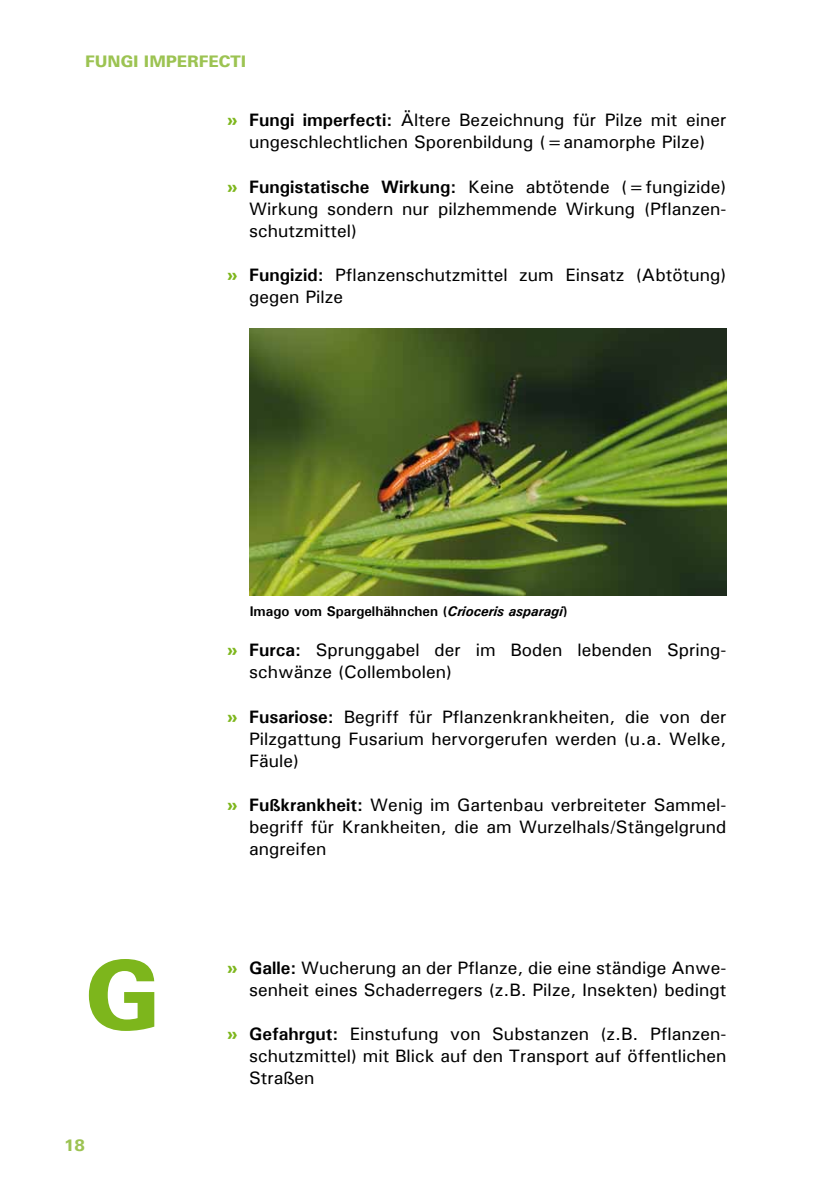
<style>
.page{position:relative;width:840px;height:1191px;background:#fff}
.page>*{position:absolute;margin:0;border:0;box-sizing:border-box;transform-origin:0 0}
.t1{font:800 96px "Linotype Univers 730";color:#7db61c}
.t2{font:18px/22px "Univers";color:#000;text-align:justify}
.t3{font:800 16px "Linotype Univers 730";color:#9cc352}
.t4{font:700 14px "Univers";color:#000}
.s1{font-family:"Linotype Univers 730";font-weight:800;color:#7db61c}
.s2{font-weight:700}
.s3{font-style:italic}
</style>
<div class="page">
<img style="left:249px;top:329px;width:477px;height:266px">
<p class="t3" style="left:85px;top:51px;width:162px">FUNGI IMPERFECTI</p>
<p class="t2" style="left:227px;top:108px;width:500px;text-align:center"><span class="s1">»</span> <span class="s2">Fungi imperfecti:</span> Ältere Bezeichnung für Pilze mit einer ungeschlechtlichen Sporenbildung (=anamorphe Pilze)</p>
<p class="t2" style="left:249px;top:175px;width:478px;text-indent:-22px"><span class="s1">»</span> <span class="s2">Fungistatische Wirkung:</span> Keine abtötende (=fungizide)<br>Wirkung sondern nur pilzhemmende Wirkung (Pflanzen&shy;schutzmittel)</p>
<p class="t2" style="left:249px;top:264px;width:478px;text-indent:-22px"><span class="s1">»</span> <span class="s2">Fungizid:</span> Pflanzenschutzmittel zum Einsatz (Abtötung) gegen Pilze</p>
<p class="t4" style="left:249px;top:603px;width:319px">Imago vom Spargelhähnchen (<span class="s3">Crioceris asparagi</span>)</p>
<h1 class="t1" style="left:85px;top:936px;width:76px">G</h1>
<p class="t3" style="left:64px;top:1135px;width:22px">18</p>
<p class="t2" style="left:249px;top:638px;width:478px;text-indent:-22px"><span class="s1">»</span> <span class="s2">Furca:</span> Sprunggabel der im Boden lebenden Spring&shy;schwänze (Collembolen)</p>
<p class="t2" style="left:249px;top:705px;width:478px;text-indent:-22px"><span class="s1">»</span> <span class="s2">Fusariose:</span> Begriff für Pflanzenkrankheiten, die von der Pilzgattung Fusarium hervorgerufen werden (u.a. Welke, Fäule)</p>
<p class="t2" style="left:249px;top:794px;width:478px;text-indent:-22px"><span class="s1">»</span> <span class="s2">Fußkrankheit:</span> Wenig im Gartenbau verbreiteter Sammel&shy;begriff für Krankheiten, die am Wurzelhals/Stängelgrund angreifen</p>
<p class="t2" style="left:227px;top:956px;width:500px;text-align:right"><span class="s1">»</span> <span class="s2">Galle:</span> Wucherung an der Pflanze, die eine ständige Anwe&shy;senheit eines Schaderregers (z.B. Pilze, Insekten) bedingt</p>
<p class="t2" style="left:249px;top:1022px;width:478px;text-indent:-22px"><span class="s1">»</span> <span class="s2">Gefahrgut:</span> Einstufung von Substanzen (z.B. Pflanzen&shy;schutzmittel) mit Blick auf den Transport auf öffentlichen Straßen</p>
</div>
